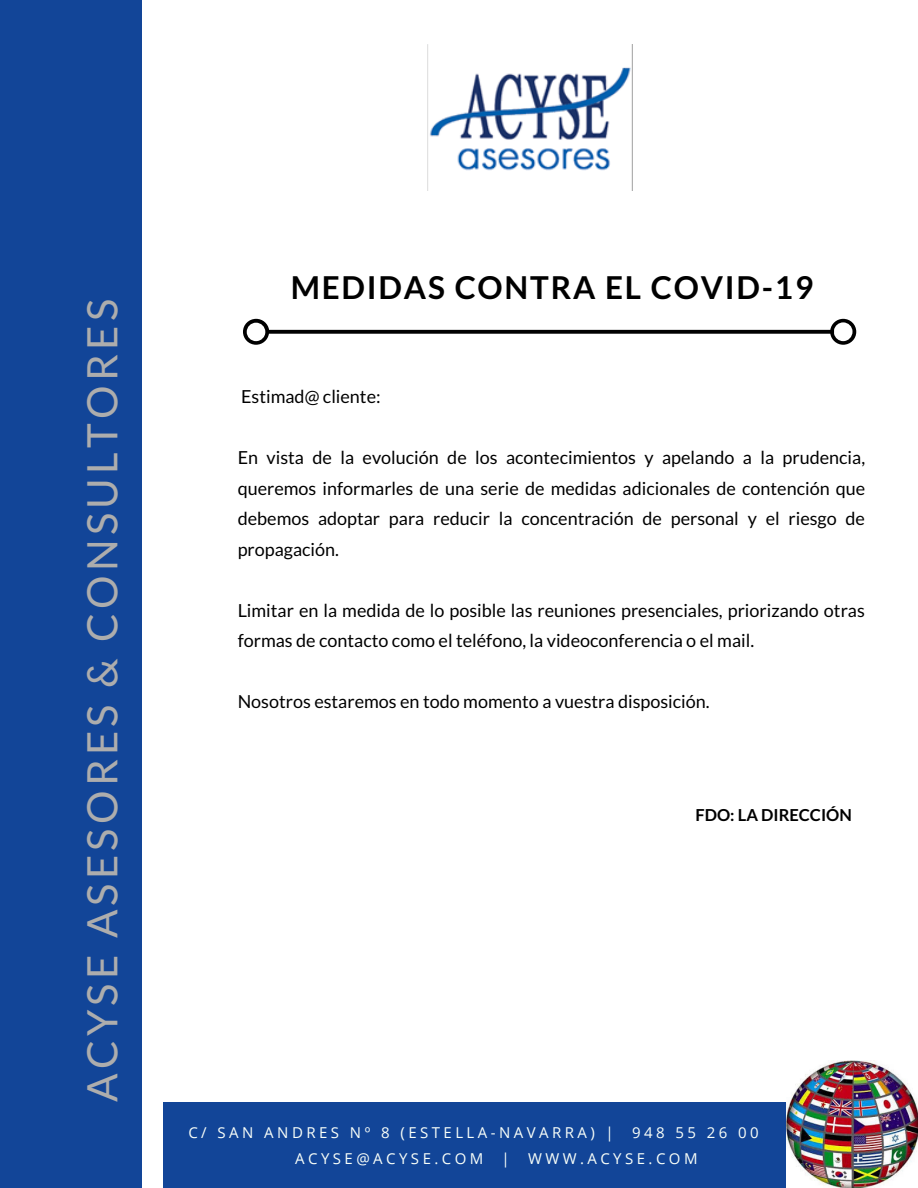
<style>
.page{position:relative;width:918px;height:1188px;background:#124598}
.page>*{position:absolute;margin:0;border:0;box-sizing:border-box;transform-origin:0 0}
.t1{font:42px "Lato";letter-spacing:.1em;color:#adadad}
.t2{font:700 31.5px "Lato";letter-spacing:.055em;color:#000}
.t3{font:18px/30.5px "Lato";color:#000;text-align:justify}
.t4{font:700 16.5px "Lato";color:#000}
.t5{font:15px "Open Sans";letter-spacing:.23em;color:#f9fff9}
</style>
<div class="page">
<div style="left:142px;top:0;width:776px;height:1188px;background:#fff"></div>
<div style="left:164px;top:1102px;width:754px;height:86px;background:#124598"></div>
<img style="left:787px;top:1060px;width:131px;height:128px">
<img style="left:427px;top:45px;width:205px;height:146px">
<svg style="left:243px;top:319px;width:613px;height:26px"></svg>
<h1 class="t1" style="left:76px;top:1102px;width:804px;rotate:-90deg">ACYSE ASESORES &amp; CONSULTORES</h1>
<h2 class="t2" style="left:291px;top:268px;width:524px">MEDIDAS CONTRA EL COVID-19</h2>
<p class="t3" style="left:241px;top:381px;width:141px">Estimad@ cliente:</p>
<p class="t3" style="left:238px;top:442px;width:629px">En vista de la evolución de los acontecimientos y apelando a la prudencia, queremos informarles de una serie de medidas adicionales de contención que debemos adoptar para reducir la concentración de personal y el riesgo de propagación.</p>
<p class="t3" style="left:238px;top:595px;width:629px">Limitar en la medida de lo posible las reuniones presenciales, priorizando otras formas de contacto como el teléfono, la videoconferencia o el mail.</p>
<p class="t3" style="left:238px;top:686px;width:473px">Nosotros estaremos en todo momento a vuestra disposición.</p>
<p class="t4" style="left:696px;top:804px;width:158px">FDO: LA DIRECCIÓN</p>
<p class="t5" style="left:188px;top:1122px;width:572px">C/ SAN ANDRES Nº 8 (ESTELLA-NAVARRA) | 948 55 26 00</p>
<p class="t5" style="left:295px;top:1148px;width:404px">ACYSE@ACYSE.COM | WWW.ACYSE.COM</p>
</div>
